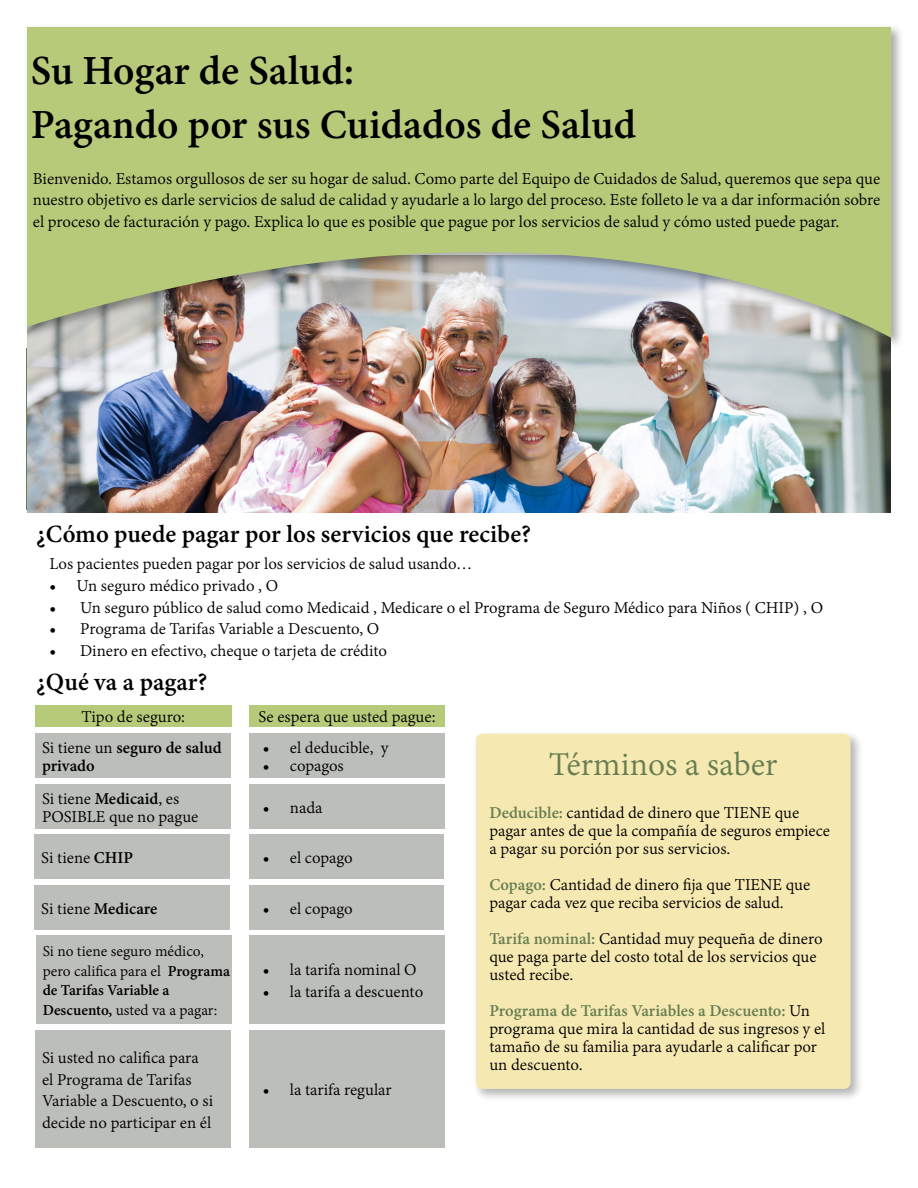
<style>
.page{position:relative;width:918px;height:1188px;background:#fff}
.page>*{position:absolute;margin:0;border:0;box-sizing:border-box;transform-origin:0 0}
.t1{font:700 45px/54px "Adobe Devanagari";color:#000}
.t2{font:36px "Adobe Devanagari";color:#677e52}
.t3{font:700 27px "Adobe Devanagari";color:#000}
.t4{font:18px/18px "Adobe Devanagari";color:#000}
.t5{font:700 18px/18px "Adobe Devanagari";color:#000}
.t6{font:16.5px/19.8px "Adobe Devanagari";color:#000}
.s1{font-weight:400}
.s2{font-weight:700}
.s3{font-weight:700;color:#677e52}
</style>
<div class="page">
<img style="left:27px;top:350px;width:864px;height:163px">
<div style="left:23px;top:24px;width:881px;height:326px;background:#000;opacity:.34"></div>
<svg style="left:27px;top:27px;width:864px;height:311px;background:#b7c584"></svg>
<div style="left:472px;top:730px;width:391px;height:372px;background:#000;opacity:.29"></div>
<div style="left:476px;top:734px;width:374px;height:355px;background:#f6e8b1;border-radius:7px"></div>
<div style="left:35px;top:705px;width:196px;height:22px;background:#b7ca79"></div>
<div style="left:249px;top:705px;width:196px;height:22px;background:#b7ca79"></div>
<div style="left:35px;top:734px;width:196px;height:44px;background:#bcbeba"></div>
<div style="left:249px;top:734px;width:196px;height:44px;background:#bcbeba"></div>
<div style="left:35px;top:784px;width:196px;height:45px;background:#bcbeba"></div>
<div style="left:249px;top:784px;width:196px;height:45px;background:#bcbeba"></div>
<div style="left:35px;top:834px;width:195px;height:45px;background:#bcbeba"></div>
<div style="left:249px;top:834px;width:195px;height:45px;background:#bcbeba"></div>
<div style="left:35px;top:885px;width:195px;height:44px;background:#bcbeba"></div>
<div style="left:249px;top:885px;width:195px;height:44px;background:#bcbeba"></div>
<div style="left:36px;top:935px;width:195px;height:89px;background:#bcbeba"></div>
<div style="left:249px;top:935px;width:196px;height:89px;background:#bcbeba"></div>
<div style="left:35px;top:1030px;width:196px;height:118px;background:#bcbeba"></div>
<div style="left:249px;top:1030px;width:196px;height:118px;background:#bcbeba"></div>
<h1 class="t1" style="left:31px;top:48px;width:607px">Su Hogar de Salud:<br>Pagando por sus Cuidados de Salud</h1>
<p class="t4" style="left:33px;top:169px;width:849px;line-height:21.6px;text-align:justify">Bienvenido. Estamos orgullosos de ser su hogar de salud. Como parte del Equipo de Cuidados de Salud, queremos que sepa que nuestro objetivo es darle servicios de salud de calidad y ayudarle a lo largo del proceso. Este folleto le va a dar información sobre el proceso de facturación y pago. Explica lo que es posible que pague por los servicios de salud y cómo usted puede pagar.</p>
<h3 class="t3" style="left:36px;top:519px;width:497px">¿Cómo puede pagar por los servicios que recibe?</h3>
<p class="t4" style="left:50px;top:557px;width:424px">Los pacientes pueden pagar por los servicios de salud usando…</p>
<p class="t4" style="left:50px;top:578px;width:230px">• Un seguro médico privado , O</p>
<p class="t4" style="left:50px;top:600px;width:775px">• Un seguro público de salud como Medicaid , Medicare o el Programa de Seguro Médico para Niños ( CHIP) , O</p>
<p class="t4" style="left:50px;top:621px;width:331px">• Programa de Tarifas Variable a Descuento, O</p>
<p class="t4" style="left:50px;top:643px;width:339px">• Dinero en efectivo, cheque o tarjeta de crédito</p>
<h3 class="t3" style="left:36px;top:666px;width:173px">¿Qué va a pagar?</h3>
<p class="t4" style="left:81px;top:709px;width:105px">Tipo de seguro:</p>
<p class="t4" style="left:258px;top:709px;width:179px">Se espera que usted pague:</p>
<p class="t5" style="left:42px;top:741px;width:181px"><span class="s1">Si tiene un</span> seguro de salud privado</p>
<p class="t4" style="left:263px;top:741px;width:127px">• el deducible, y</p>
<p class="t4" style="left:263px;top:759px;width:83px">• copagos</p>
<p class="t4" style="left:42px;top:791px;width:158px">Si tiene <span class="s2">Medicaid</span>, es<br>POSIBLE que no pague</p>
<p class="t4" style="left:263px;top:800px;width:61px">• nada</p>
<p class="t4" style="left:41px;top:850px;width:93px">Si tiene <span class="s2">CHIP</span></p>
<p class="t4" style="left:263px;top:850px;width:91px">• el copago</p>
<p class="t5" style="left:41px;top:901px;width:118px"><span class="s1">Si tiene</span> Medicare</p>
<p class="t4" style="left:263px;top:901px;width:91px">• el copago</p>
<p class="t6" style="left:43px;top:942px;width:189px">Si no tiene seguro médico, pero califica para el <span class="s2">Programa de Tarifas Variable a<br>Descuento,</span> usted va a pagar:</p>
<p class="t4" style="left:263px;top:962px;width:155px">• la tarifa nominal O</p>
<p class="t4" style="left:263px;top:984px;width:162px">• la tarifa a descuento</p>
<p class="t4" style="left:42px;top:1048px;width:173px;line-height:21.6px">Si usted no califica para el Programa de Tarifas<br>Variable a Descuento, o si decide no participar en él</p>
<p class="t4" style="left:263px;top:1083px;width:130px">• la tarifa regular</p>
<h2 class="t2" style="left:549px;top:744px;width:230px">Términos a saber</h2>
<p class="t4" style="left:489px;top:805px;width:342px"><span class="s3">Deducible:</span> cantidad de dinero que TIENE que pagar antes de que la compañía de seguros empiece a pagar su porción por sus servicios.</p>
<p class="t4" style="left:489px;top:877px;width:322px"><span class="s3">Copago:</span> Cantidad de dinero fija que TIENE que pagar cada vez que reciba servicios de salud.</p>
<p class="t4" style="left:489px;top:931px;width:335px"><span class="s3">Tarifa nominal:</span> Cantidad muy pequeña de dinero que paga parte del costo total de los servicios que usted recibe.</p>
<p class="t4" style="left:489px;top:1003px;width:338px"><span class="s3">Programa de Tarifas Variables a Descuento:</span> Un programa que mira la cantidad de sus ingresos y el tamaño de su familia para ayudarle a calificar por un descuento.</p>
</div>
